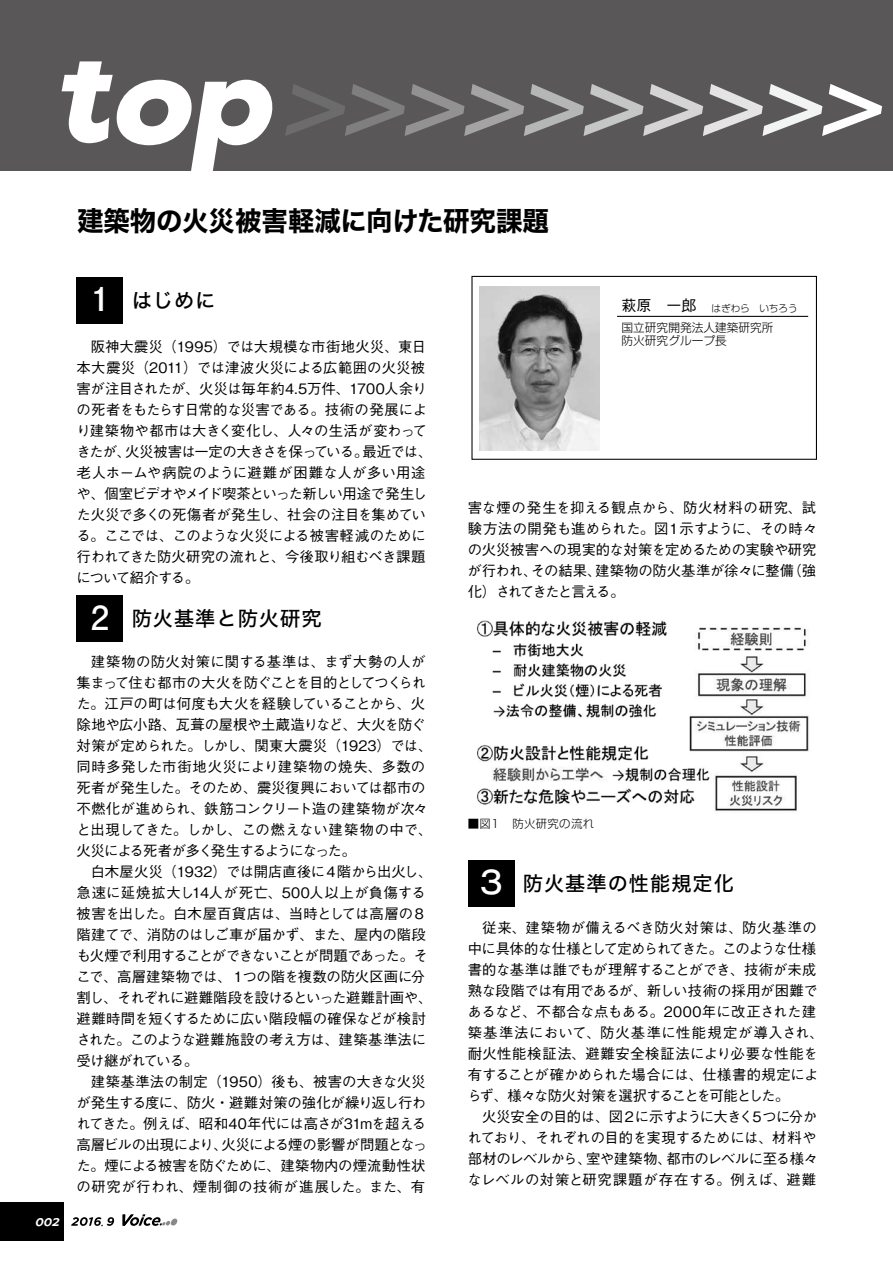
<style>
.page{position:relative;width:893px;height:1263px;background:#fff}
.page>*{position:absolute;margin:0;border:0;box-sizing:border-box;transform-origin:0 0}
.t1{font:27px "Hira Kaku Std N W7";color:#000}
.t2{font:20.25px "Hira Kaku Std N W5";letter-spacing:.05em;color:#000}
.t3{font:500 14.4px/21px "Gothic BBB Pro";letter-spacing:-.02em;color:#000}
.t4{font:300 11.7px/12.8px "Shin Go Pro";color:#000}
.t5{font:300 11.4px "Shin Go Pro";letter-spacing:.035em;color:#000}
.t6{font:italic 700 10.05px "Adams";color:#fff}
.t7{font:300 9.6px "Shin Go Pro";color:#000}
.s1{font-family:"Futo Go B101 Pro";font-weight:700;font-size:33px;color:#fff}
.s2{font-family:"Gothic BBB Pro";font-weight:500;font-size:15px}
</style>
<div class="page">
<div style="left:0;top:0;width:893px;height:170px;background:#595757"></div>
<svg style="left:285px;top:84px;width:597px;height:52px"></svg>
<hr style="left:617px;top:316px;width:191px;height:1px;background:#000">
<div style="left:471px;top:276px;width:346px;height:184px;border:1px solid #000"></div>
<img style="left:480px;top:286px;width:119px;height:164px">
<div style="left:77px;top:277px;width:46px;height:47px;background:#000"></div>
<div style="left:77px;top:595px;width:46px;height:47px;background:#000"></div>
<div style="left:468px;top:860px;width:46px;height:47px;background:#000"></div>
<svg style="left:62px;top:61px;width:213px;height:110px"></svg>
<img style="left:476px;top:620px;width:333px;height:191px">
<div style="left:0;top:1202px;width:64px;height:39px;background:#000"></div>
<svg style="left:123px;top:1214px;width:47px;height:12px"></svg>
<div style="left:171px;top:1218px;width:6px;height:7px;background:#898989;border-radius:3px"></div>
<svg style="left:71px;top:1217px;width:43px;height:9px"></svg>
<h1 class="t1" style="left:77px;top:200px;width:473px">建築物の火災被害軽減に向けた研究課題</h1>
<p class="t6" style="left:35px;top:1215px;width:26px">002</p>
<h2 class="t2" style="left:84px;top:285px;width:133px"><span class="s1">１</span> はじめに</h2>
<p class="t3" style="left:76px;top:334px;width:358px">　阪神大震災（1995）では大規模な市街地火災、東日本大震災（2011）では津波火災による広範囲の火災被害が注目されたが、火災は毎年約4.5万件、1700人余りの死者をもたらす日常的な災害である。技術の発展により建築物や都市は大きく変化し、人々の生活が変わってきたが、火災被害は一定の大きさを保っている。最近では、老人ホームや病院のように避難が困難な人が多い用途や、個室ビデオやメイド喫茶といった新しい用途で発生した火災で多くの死傷者が発生し、社会の注目を集めている。ここでは、このような火災による被害軽減のために行われてきた防火研究の流れと、今後取り組むべき課題について紹介する。</p>
<h2 class="t2" style="left:91px;top:603px;width:232px"><span class="s1">2</span> 防火基準と防火研究</h2>
<p class="t3" style="left:76px;top:649px;width:358px">　建築物の防火対策に関する基準は、まず大勢の人が集まって住む都市の大火を防ぐことを目的としてつくられた。江戸の町は何度も大火を経験していることから、火除地や広小路、瓦葺の屋根や土蔵造りなど、大火を防ぐ対策が定められた。しかし、関東大震災（1923）では、同時多発した市街地火災により建築物の焼失、多数の死者が発生した。そのため、震災復興においては都市の不燃化が進められ、鉄筋コンクリート造の建築物が次々と出現してきた。しかし、この燃えない建築物の中で、火災による死者が多く発生するようになった。<br>　白木屋火災（1932）では開店直後に４階から出火し、急速に延焼拡大し14人が死亡、500人以上が負傷する被害を出した。白木屋百貨店は、当時としては高層の８階建てで、消防のはしご車が届かず、また、屋内の階段も火煙で利用することができないことが問題であった。そこで、高層建築物では、１つの階を複数の防火区画に分割し、それぞれに避難階段を設けるといった避難計画や、避難時間を短くするために広い階段幅の確保などが検討された。このような避難施設の考え方は、建築基準法に受け継がれている。<br>　建築基準法の制定（1950）後も、被害の大きな火災が発生する度に、防火・避難対策の強化が繰り返し行われてきた。例えば、昭和40年代には高さが31mを超える高層ビルの出現により、火災による煙の影響が問題となった。煙による被害を防ぐために、建築物内の煙流動性状の研究が行われ、煙制御の技術が進展した。また、有</p>
<p class="t7" style="left:621px;top:301px;width:178px"><span class="s2">萩原　一郎　</span>はぎわら　いちろう</p>
<p class="t4" style="left:621px;top:320px;width:154px">国立研究開発法人建築研究所防火研究グループ長</p>
<p class="t3" style="left:468px;top:495px;width:351px;text-align:justify">害な煙の発生を抑える観点から、防火材料の研究、試験方法の開発も進められた。図１示すように、その時々の火災被害への現実的な対策を定めるための実験や研究が行われ、その結果、建築物の防火基準が徐々に整備（強化）されてきたと言える。</p>
<p class="t5" style="left:468px;top:814px;width:128px">■図１　防火研究の流れ</p>
<h2 class="t2" style="left:475px;top:868px;width:261px"><span class="s1">３</span> 防火基準の性能規定化</h2>
<p class="t3" style="left:468px;top:915px;width:358px">　従来、建築物が備えるべき防火対策は、防火基準の中に具体的な仕様として定められてきた。このような仕様書的な基準は誰でもが理解することができ、技術が未成熟な段階では有用であるが、新しい技術の採用が困難であるなど、不都合な点もある。2000年に改正された建築基準法において、防火基準に性能規定が導入され、耐火性能検証法、避難安全検証法により必要な性能を有することが確かめられた場合には、仕様書的規定によらず、様々な防火対策を選択することを可能とした。<br>　火災安全の目的は、図２に示すように大きく５つに分かれており、それぞれの目的を実現するためには、材料や部材のレベルから、室や建築物、都市のレベルに至る様々なレベルの対策と研究課題が存在する。例えば、避難</p>
</div>
